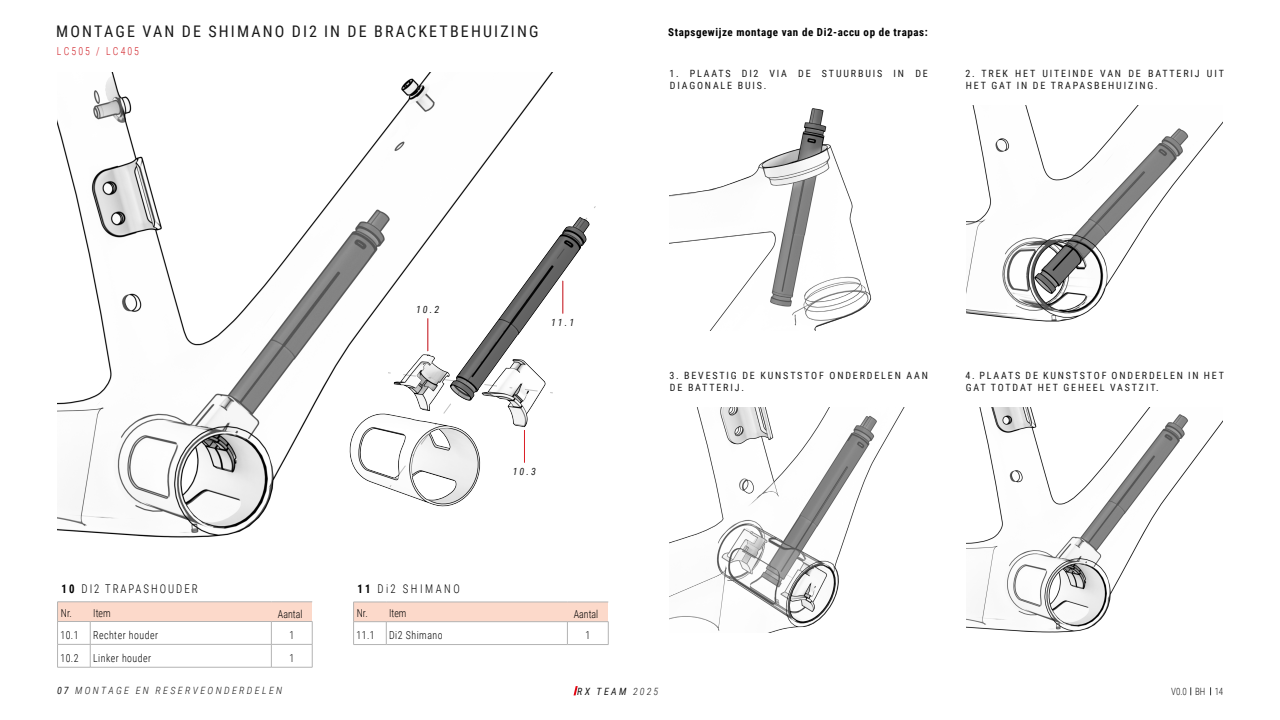
<style>
.page{position:relative;width:1280px;height:720px;background:#fff}
.page>*{position:absolute;margin:0;border:0;box-sizing:border-box;transform-origin:0 0}
.TITULOS_SECUNDARIOS{font:16px "Roboto Condensed";letter-spacing:.135em;color:#1a1a1a}
.HIGHLIGHTS{font:300 12px "Roboto Condensed";letter-spacing:.185em;color:#000;scale:.9 1}
.HIGHLIGHTS-2{font:300 12px "Roboto Condensed";letter-spacing:.235em;color:#000;scale:.9 1}
.Texto_tabla{font:300 11px "Roboto Condensed";letter-spacing:.05em;color:#000;scale:.9 1}
.texto{font:700 11px "Roboto Condensed";letter-spacing:.05em;color:#000}
.tablas{font:300 11px "Roboto Condensed";color:#000;scale:.9 1}
.referencia_bici{font:300 11px "Roboto Condensed";letter-spacing:.21em;color:#d1232a;scale:.9 1}
.pie_gama{font:10px/12px "Roboto Condensed";letter-spacing:.185em;color:#1a1a1a}
.pie_gama-2{font:italic 300 10px "Roboto Condensed";letter-spacing:.235em;color:#1a1a1a}
.pie_gama-3{font:italic 10px "Roboto Condensed";letter-spacing:.235em;color:#1a1a1a}
.t1{font:300 10px "Roboto Condensed";color:#1a1a1a;scale:.9 1}
.s1{font-weight:700}
.s2{font-weight:400}
.s3{font-weight:300}
</style>
<div class="page">
<svg style="left:574px;top:686px;width:4px;height:9px"></svg>
<div style="left:354px;top:602px;width:254px;height:20px;background:#fcd9ca"></div>
<svg style="left:386px;top:623px;width:1px;height:21px"></svg>
<svg style="left:567px;top:623px;width:1px;height:21px"></svg>
<hr style="left:353px;top:644px;width:33px;height:1px;background:#b3b3b3">
<hr style="left:386px;top:644px;width:181px;height:1px;background:#b3b3b3">
<hr style="left:567px;top:644px;width:41px;height:1px;background:#b3b3b3">
<hr style="left:353px;top:602px;width:33px;height:1px;background:#b3b3b3">
<svg style="left:353px;top:603px;width:1px;height:41px"></svg>
<hr style="left:386px;top:602px;width:181px;height:1px;background:#b3b3b3">
<hr style="left:567px;top:602px;width:41px;height:1px;background:#b3b3b3">
<hr style="left:353px;top:622px;width:33px;height:1px;background:#b3b3b3">
<hr style="left:386px;top:622px;width:181px;height:1px;background:#b3b3b3">
<hr style="left:567px;top:622px;width:41px;height:1px;background:#b3b3b3">
<svg style="left:608px;top:622px;width:1px;height:22px"></svg>
<img style="left:966px;top:407px;width:256px;height:225px">
<img style="left:966px;top:105px;width:256px;height:217px">
<img style="left:669px;top:407px;width:236px;height:225px">
<img style="left:669px;top:108px;width:203px;height:222px">
<div style="left:58px;top:602px;width:254px;height:20px;background:#fcd9ca"></div>
<hr style="left:57px;top:644px;width:33px;height:1px;background:#b3b3b3">
<hr style="left:90px;top:644px;width:181px;height:1px;background:#b3b3b3">
<svg style="left:90px;top:622px;width:1px;height:45px"></svg>
<hr style="left:271px;top:644px;width:41px;height:1px;background:#b3b3b3">
<svg style="left:271px;top:622px;width:1px;height:45px"></svg>
<hr style="left:57px;top:667px;width:33px;height:1px;background:#b3b3b3">
<hr style="left:90px;top:667px;width:181px;height:1px;background:#b3b3b3">
<hr style="left:271px;top:667px;width:41px;height:1px;background:#b3b3b3">
<hr style="left:57px;top:602px;width:33px;height:1px;background:#b3b3b3">
<svg style="left:57px;top:603px;width:1px;height:64px"></svg>
<hr style="left:90px;top:602px;width:181px;height:1px;background:#b3b3b3">
<hr style="left:271px;top:602px;width:41px;height:1px;background:#b3b3b3">
<hr style="left:57px;top:621px;width:33px;height:1px;background:#b3b3b3">
<hr style="left:90px;top:621px;width:181px;height:1px;background:#b3b3b3">
<hr style="left:271px;top:621px;width:41px;height:1px;background:#b3b3b3">
<svg style="left:312px;top:622px;width:1px;height:45px"></svg>
<img style="left:57px;top:72px;width:496px;height:466px">
<img style="left:189px;top:127px;width:364px;height:408px">
<svg style="left:377px;top:370px;width:6px;height:24px"></svg>
<svg style="left:383px;top:205px;width:213px;height:291px"></svg>
<hr style="left:428px;top:318px;width:1px;height:33px;background:#dc1e26">
<hr style="left:524px;top:430px;width:1px;height:33px;background:#dc1e26">
<hr style="left:563px;top:281px;width:1px;height:33px;background:#dc1e26">
<p class="TITULOS_SECUNDARIOS" style="left:56px;top:20px;width:484px">MONTAGE VAN DE SHIMANO DI2 IN DE BRACKETBEHUIZING</p>
<p class="referencia_bici" style="left:57px;top:43px;width:93px">LC505 / LC405</p>
<p class="texto" style="left:668px;top:25px;width:261px">Stapsgewijze montage van de Di2-accu op de trapas:</p>
<p class="pie_gama" style="left:670px;top:67px;width:260px">1. PLAATS DI2 VIA DE STUURBUIS IN DE<br>DIAGONALE BUIS.</p>
<p class="pie_gama" style="left:966px;top:67px;width:260px">2. TREK HET UITEINDE VAN DE BATTERIJ UIT<br>HET GAT IN DE TRAPASBEHUIZING.</p>
<p class="pie_gama-3" style="left:416px;top:302px;width:25px">10.2</p>
<p class="pie_gama-3" style="left:551px;top:315px;width:25px">11.1</p>
<p class="pie_gama-3" style="left:513px;top:464px;width:25px">10.3</p>
<p class="HIGHLIGHTS" style="left:62px;top:581px;width:153px"><span class="s1">10</span> DI2 TRAPASHOUDER</p>
<p class="Texto_tabla" style="left:60px;top:627px;width:22px">10.1</p>
<p class="Texto_tabla" style="left:93px;top:627px;width:74px">Rechter houder</p>
<p class="Texto_tabla" style="left:289px;top:627px;width:7px">1</p>
<p class="Texto_tabla" style="left:60px;top:650px;width:22px">10.2</p>
<p class="Texto_tabla" style="left:93px;top:650px;width:66px">Linker houder</p>
<p class="Texto_tabla" style="left:289px;top:650px;width:7px">1</p>
<p class="HIGHLIGHTS-2" style="left:358px;top:581px;width:115px"><span class="s1">11</span> Di2 SHIMANO</p>
<p class="Texto_tabla" style="left:356px;top:627px;width:22px">11.1</p>
<p class="Texto_tabla" style="left:389px;top:627px;width:61px">Di2 Shimano</p>
<p class="Texto_tabla" style="left:585px;top:627px;width:7px">1</p>
<p class="tablas" style="left:61px;top:605px;width:14px">Nr.</p>
<p class="tablas" style="left:93px;top:605px;width:21px">Item</p>
<p class="tablas" style="left:278px;top:606px;width:29px">Aantal</p>
<p class="tablas" style="left:357px;top:605px;width:14px">Nr.</p>
<p class="tablas" style="left:389px;top:605px;width:21px">Item</p>
<p class="tablas" style="left:574px;top:606px;width:29px">Aantal</p>
<p class="pie_gama" style="left:670px;top:369px;width:260px">3. BEVESTIG DE KUNSTSTOF ONDERDELEN AAN<br>DE BATTERIJ.</p>
<p class="pie_gama" style="left:966px;top:369px;width:260px">4. PLAATS DE KUNSTSTOF ONDERDELEN IN HET<br>GAT TOTDAT HET GEHEEL VASTZIT.</p>
<p class="pie_gama-2" style="left:57px;top:684px;width:227px"><span class="s2">07</span> MONTAGE EN RESERVEONDERDELEN</p>
<p class="pie_gama-3" style="left:577px;top:685px;width:82px">RX TEAM <span class="s3">2025</span></p>
<p class="t1" style="left:1171px;top:685px;width:59px">V0.0 BH 14</p>
</div>
